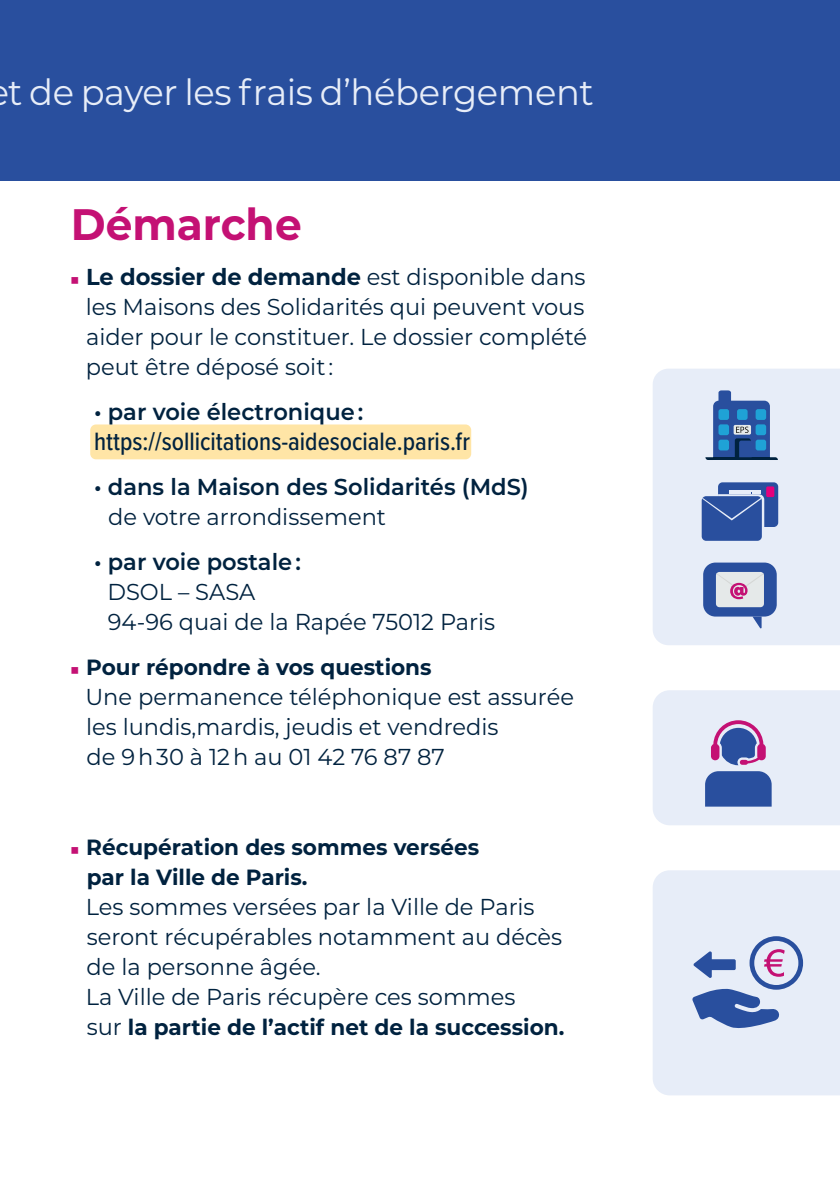
<style>
.page{position:relative;width:840px;height:1191px;background:#fff}
.page>*{position:absolute;margin:0;border:0;box-sizing:border-box;transform-origin:0 0}
.t1{font:700 44px "Montserrat";color:#c41174;scale:.96 1}
.t2{font:36px "Montserrat";letter-spacing:-.01em;color:#e7edf8}
.t3{font:500 26px "Proxima Nova Cond";color:#00223f}
.t4{font:23px/30px "Montserrat";color:#00223f}
.t5{font:600 23px "Montserrat";color:#00223f}
.t6{font:700 22px/30px "Montserrat";color:#00223f}
.s1{font-size:17.2px;color:#c41174}
.s2{font-weight:700}
.s3{font-weight:400;font-size:17.2px;color:#c41174}
.s4{font-weight:400;font-size:23px}
</style>
<div class="page">
<div style="left:90px;top:424px;width:381px;height:35px;background:#ffe5a6;border-radius:6px"></div>
<div style="left:0;top:0;width:839px;height:180px;background:#294f9e"></div>
<div style="left:653px;top:369px;width:186px;height:276px;background:#e7edf8"></div>
<svg style="left:705px;top:401px;width:72px;height:59px;background:#5180b5"></svg>
<div style="left:718px;top:390px;width:12px;height:17px;background:#294f9e;border-radius:3px"></div>
<div style="left:702px;top:562px;width:74px;height:54px;background:#294f9e;border-radius:12px"></div>
<div style="left:715px;top:572px;width:48px;height:35px;background:#e5e9e9;border-radius:4px"></div>
<svg style="left:752px;top:616px;width:9px;height:12px"></svg>
<svg style="left:716px;top:573px;width:47px;height:26px"></svg>
<div style="left:717px;top:482px;width:60px;height:45px;background:#294f9e;border-radius:4px"></div>
<svg style="left:765px;top:486px;width:8px;height:11px"></svg>
<div style="left:701px;top:496px;width:60px;height:45px;background:#294f9e;border-radius:4px"></div>
<hr style="left:729px;top:490px;width:31px;height:1px;background:#e7edf8">
<svg style="left:701px;top:492px;width:62px;height:35px"></svg>
<svg style="left:653px;top:690px;width:186px;height:135px;background:#ced4e9"></svg>
<div style="left:653px;top:870px;width:186px;height:225px;background:#e7edf8"></div>
<svg style="left:691px;top:936px;width:111px;height:94px;background:#a8b4d7"></svg>
<h2 class="t2" style="left:8px;top:67px;width:586px">t de payer les frais d’hébergement</h2>
<h1 class="t1" style="left:71px;top:193px;width:242px">Démarche</h1>
<p class="t4" style="left:86px;top:261px;width:502px;text-align:justify;text-indent:-16px"><span class="s1">■</span> <span class="s2">Le dossier de demande</span> est disponible dans les Maisons des Solidarités qui peuvent vous aider pour le constituer. Le dossier complété peut être déposé soit :</p>
<p class="t5" style="left:94px;top:396px;width:270px">• par voie électronique :</p>
<p class="t3" style="left:94px;top:422px;width:377px">https://sollicitations-aidesociale.paris.fr</p>
<p class="t5" style="left:94px;top:471px;width:436px">• dans la Maison des Solidarités (MdS)</p>
<p class="t4" style="left:108px;top:501px;width:279px">de votre arrondissement</p>
<p class="t5" style="left:94px;top:546px;width:208px">• par voie postale :</p>
<p class="t4" style="left:107px;top:576px;width:389px">DSOL – SASA<br>94-96 quai de la Rapée 75012 Paris</p>
<p class="t6" style="left:70px;top:651px;width:363px"><span class="s3">■</span> Pour répondre à vos questions</p>
<p class="t4" style="left:85px;top:681px;width:490px">Une permanence téléphonique est assurée les lundis,mardis, jeudis et vendredis<br>de 9 h 30 à 12 h au 01 42 76 87 87</p>
<p class="t6" style="left:87px;top:831px;width:394px;text-indent:-17px"><span class="s3">■</span> Récupération des sommes versées par la Ville de Paris.</p>
<p class="t4" style="left:86px;top:891px;width:478px">Les sommes versées par la Ville de Paris seront récupérables notamment au décès de la personne âgée.<br>La Ville de Paris récupère ces sommes</p>
<p class="t6" style="left:87px;top:1011px;width:479px"><span class="s4">sur</span> la partie de l’actif net de la succession.</p>
</div>
